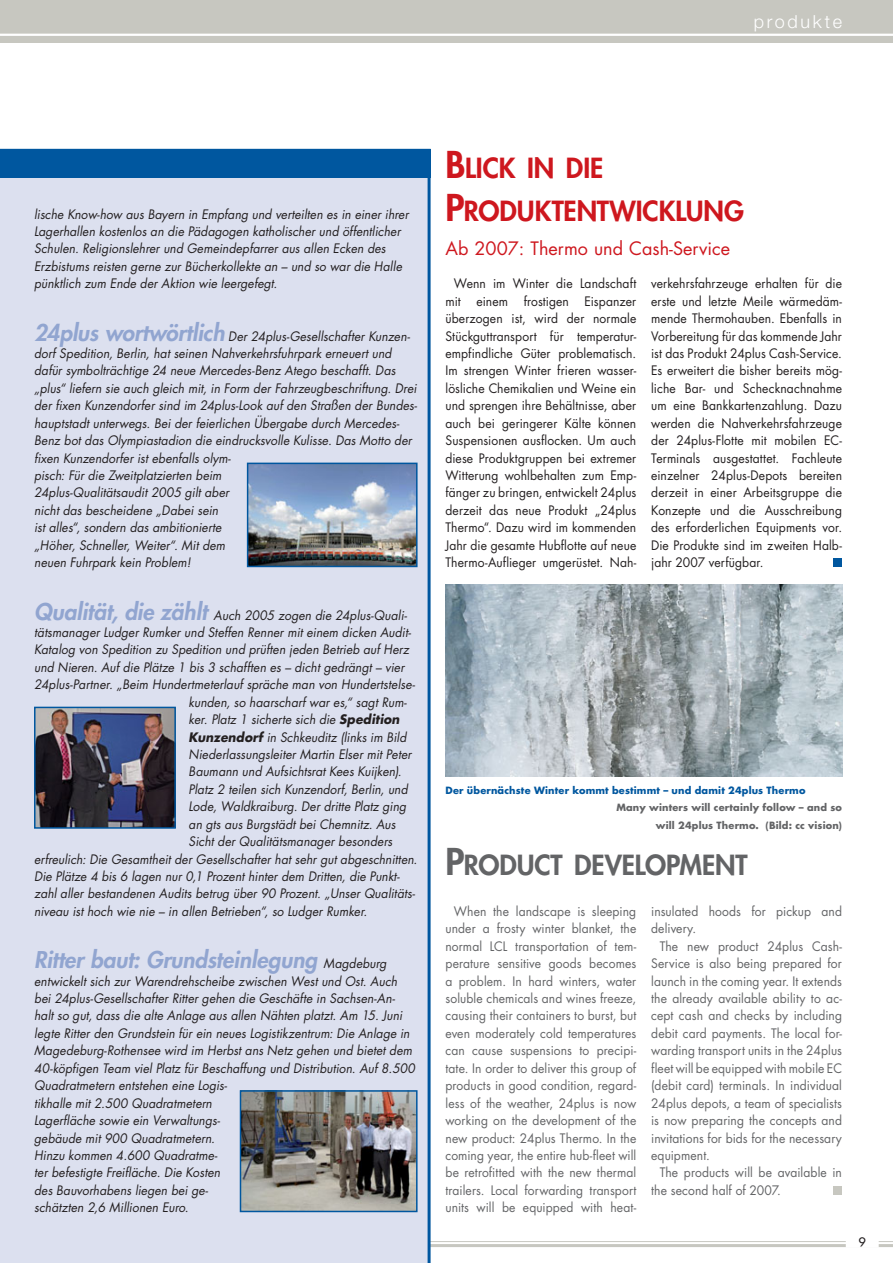
<style>
.page{position:relative;width:893px;height:1263px;background:#fff}
.page>*{position:absolute;margin:0;border:0;box-sizing:border-box;transform-origin:0 0}
.t1{font:800 27px/43.3px "Futura";color:#ce171e}
.t2{font:800 27px "Futura";letter-spacing:-.005em;color:#636466}
.t3{font:italic 800 22.5px "Futura";color:#91a5d0}
.t4{font:18px "Futura";color:#ce171e}
.t5{font:300 18px "Helvetica Neue";letter-spacing:.15em;color:#fff}
.t6{font:italic 12.75px/17.4px "Futura";letter-spacing:.005em;color:#231f20;scale:.95 1}
.t7{font:12.75px/17.4px "Futura";letter-spacing:.01em;color:#636466;text-align:justify;scale:.95 1}
.t8{font:12.75px/17.4px "Futura";letter-spacing:.005em;color:#231f20;text-align:justify;scale:.95 1}
.t9{font:12.75px "Futura";color:#231f20}
.t10{font:700 9.75px/17.4px "Futura";letter-spacing:.015em;color:#636466;text-align:right}
.t11{font:700 9.75px "Futura";letter-spacing:.015em;color:#00579f}
.s1{font-weight:800;font-size:22.5px;color:#91a5d0}
.s2{font-weight:700}
.s3{font-weight:400;font-size:12.75px;color:#231f20}
.s4{font-size:36px}
</style>
<div class="page">
<div style="left:0;top:0;width:893px;height:43px;background:#c7c7c0"></div>
<hr style="left:0;top:1241px;width:893px;height:1px;background:#c7c7c0">
<hr style="left:0;top:1244px;width:893px;height:3px;background:#c7c7c0">
<div style="left:0;top:149px;width:431px;height:1114px;background:#dce0ef"></div>
<div style="left:0;top:149px;width:430px;height:29px;background:#00579f"></div>
<div style="left:846px;top:1235px;width:32px;height:12px;background:#fff"></div>
<hr style="left:0;top:34px;width:893px;height:2px;background:#fff">
<img style="left:250px;top:466px;width:164px;height:98px">
<div style="left:247px;top:463px;width:170px;height:104px;border:2px solid #00579f"></div>
<img style="left:37px;top:710px;width:136px;height:116px">
<div style="left:34px;top:707px;width:142px;height:122px;border:2px solid #00579f"></div>
<div style="left:833px;top:559px;width:9px;height:8px;background:#00579f"></div>
<div style="left:833px;top:1186px;width:9px;height:9px;background:#c7c7c0"></div>
<img style="left:445px;top:585px;width:397px;height:191px">
<img style="left:243px;top:1093px;width:171px;height:116px">
<div style="left:240px;top:1090px;width:177px;height:122px;border:2px solid #00579f"></div>
<h3 class="t5" style="left:754px;top:15px;width:90px">produkte</h3>
<p class="t6" style="left:34px;top:206px;width:396px">lische Know-how aus Bayern in Empfang und verteilten es in einer ihrer Lagerhallen kostenlos an die Pädagogen katholischer und öffentlicher Schulen. Religionslehrer und Gemeindepfarrer aus allen Ecken des Erzbistums reisten gerne zur Bücherkollekte an – und so war die Halle pünktlich zum Ende der Aktion wie leergefegt.</p>
<p class="t6" style="left:34px;top:328px;width:405px"><span class="s1">24plus wortwörtlich</span> Der 24plus-Gesellschafter Kunzen&shy;dorf Spedition, Berlin, hat seinen Nahverkehrsfuhrpark erneuert und dafür symbolträchtige 24 neue Mercedes-Benz Atego beschafft. Das „plus“ liefern sie auch gleich mit, in Form der Fahrzeugbeschriftung. Drei der fixen Kunzendorfer sind im 24plus-Look auf den Straßen der Bundes&shy;hauptstadt unterwegs. Bei der feierlichen Übergabe durch Mercedes-Benz bot das Olympiastadion die eindrucksvolle Kulisse. Das Motto der fixen Kunzendorfer ist ebenfalls olym-<br>pisch: Für die Zweitplatzierten beim<br>24plus-Qualitätsaudit 2005 gilt aber<br>nicht das bescheidene „Dabei sein<br>ist alles“, sondern das ambitionierte<br>„Höher, Schneller, Weiter“. Mit dem<br>neuen Fuhrpark kein Problem!</p>
<p class="t6" style="left:34px;top:607px;width:394px"><span class="s1">Qualität, die zählt</span> Auch 2005 zogen die 24plus-Quali-</p>
<p class="t6" style="left:34px;top:625px;width:398px">tätsmanager Ludger Rumker und Steffen Renner mit einem dicken Audit-</p>
<p class="t6" style="left:34px;top:642px;width:396px">Katalog von Spedition zu Spedition und prüften jeden Betrieb auf Herz</p>
<p class="t6" style="left:34px;top:660px;width:391px">und Nieren. Auf die Plätze 1 bis 3 schafften es – dicht gedrängt – vier</p>
<p class="t6" style="left:34px;top:677px;width:402px">24plus-Partner. „Beim Hundertmeterlauf spräche man von Hundertstelse-</p>
<p class="t6" style="left:189px;top:694px;width:231px">kunden, so haarscharf war es,“ sagt Rum-</p>
<p class="t6" style="left:189px;top:712px;width:223px">ker. Platz 1 sicherte sich die <span class="s2">Spedition</span></p>
<p class="t6" style="left:189px;top:729px;width:231px"><span class="s2">Kunzendorf</span> in Schkeuditz (links im Bild</p>
<p class="t6" style="left:189px;top:747px;width:236px">Niederlassungsleiter Martin Elser mit Peter</p>
<p class="t6" style="left:189px;top:764px;width:226px">Baumann und Aufsichtsrat Kees Kuijken).</p>
<p class="t6" style="left:189px;top:782px;width:232px">Platz 2 teilen sich Kunzendorf, Berlin, und</p>
<p class="t6" style="left:189px;top:799px;width:231px">Lode, Waldkrai burg. Der dritte Platz ging</p>
<p class="t6" style="left:189px;top:816px;width:219px">an gts aus Burgstädt bei Chemnitz. Aus</p>
<p class="t6" style="left:189px;top:834px;width:216px">Sicht der Qualitätsmanager besonders</p>
<p class="t6" style="left:34px;top:851px;width:405px">erfreulich: Die Gesamtheit der Gesellschafter hat sehr gut abgeschnitten.</p>
<p class="t6" style="left:34px;top:869px;width:386px">Die Plätze 4 bis 6 lagen nur 0,1 Prozent hinter dem Dritten, die Punkt-</p>
<p class="t6" style="left:34px;top:886px;width:402px">zahl aller bestandenen Audits betrug über 90 Prozent. „Unser Qualitäts-</p>
<p class="t6" style="left:34px;top:904px;width:352px">niveau ist hoch wie nie – in allen Betrieben“, so Ludger Rumker.</p>
<h2 class="t3" style="left:34px;top:949px;width:354px">Ritter baut: Grundsteinlegung <span class="s3">Magdeburg</span></h2>
<p class="t6" style="left:34px;top:973px;width:402px">entwickelt sich zur Warendrehscheibe zwischen West und Ost. Auch bei 24plus-Gesellschafter Ritter gehen die Geschäfte in Sachsen-An&shy;halt so gut, dass die alte Anlage aus allen Nähten platzt. Am 15. Juni legte Ritter den Grundstein für ein neues Logistikzentrum: Die Anlage in Magedeburg-Rothensee wird im Herbst ans Netz gehen und bietet dem 40-köpfigen Team viel Platz für Beschaffung und Distribution. Auf 8.500<br>Quadratmetern entstehen eine Logis-<br>tikhalle mit 2.500 Quadratmetern<br>Lagerfläche sowie ein Verwaltungs-<br>gebäude mit 900 Quadratmetern.<br>Hinzu kommen 4.600 Quadratme-<br>ter befestigte Freifläche. Die Kosten<br>des Bauvorhabens liegen bei ge-<br>schätzten 2,6 Millionen Euro.</p>
<h1 class="t1" style="left:445px;top:148px;width:300px"><span class="s4">B</span>LICK IN DIE<br><span class="s4">P</span>RODUKTENTWICKLUNG</h1>
<h3 class="t4" style="left:445px;top:240px;width:286px">Ab 2007: Thermo und Cash-Service</h3>
<p class="t8" style="left:651px;top:276px;width:202px">verkehrsfahrzeuge erhalten für die erste und letzte Meile wärmedäm&shy;mende Thermohauben. Ebenfalls in Vorbereitung für das kommende Jahr ist das Produkt 24plus Cash-Service.<br>Es erweitert die bisher bereits mög&shy;liche Bar- und Schecknachnahme um eine Bankkartenzahlung. Dazu werden die Nahverkehrsfahrzeuge der 24plus-Flotte mit mobilen EC-Terminals ausgestattet. Fachleute einzelner 24plus-Depots bereiten derzeit in einer Arbeitsgruppe die Konzepte und die Ausschreibung des erforderlichen Equipments vor.<br>Die Produkte sind im zweiten Halb&shy;jahr 2007 verfügbar.</p>
<p class="t8" style="left:445px;top:276px;width:202px;text-indent:9px">Wenn im Winter die Landschaft mit einem frostigen Eispanzer überzogen ist, wird der normale Stückguttransport für temperatur&shy;empfindliche Güter problematisch.<br>Im strengen Winter frieren wasser&shy;lösliche Chemikalien und Weine ein und sprengen ihre Behältnisse, aber auch bei geringerer Kälte können Suspensionen ausflocken. Um auch diese Produktgruppen bei extremer Witterung wohlbehalten zum Emp&shy;fänger zu bringen, entwickelt 24plus derzeit das neue Produkt „24plus Thermo“. Dazu wird im kommenden Jahr die gesamte Hubflotte auf neue Thermo-Auflieger umgerüstet. Nah-</p>
<p class="t11" style="left:445px;top:786px;width:361px">Der übernächste Winter kommt bestimmt – und damit 24plus Thermo</p>
<p class="t10" style="left:616px;top:800px;width:227px">Many winters will certainly follow – and so will 24plus Thermo. (Bild: cc vision)</p>
<h1 class="t2" style="left:445px;top:852px;width:304px"><span class="s4">P</span>RODUCT DEVELOPMENT</h1>
<p class="t7" style="left:445px;top:904px;width:202px;text-indent:9px">When the landscape is sleeping under a frosty winter blanket, the normal LCL transportation of tem&shy;perature sensitive goods becomes a problem. In hard winters, water soluble chemicals and wines freeze, causing their containers to burst, but even moderately cold temperatures can cause suspensions to precipi&shy;tate. In order to deliver this group of products in good condition, regard&shy;less of the weather, 24plus is now working on the development of the new product: 24plus Thermo. In the coming year, the entire hub-fleet will be retrofitted with the new thermal trailers. Local forwarding transport units will be equipped with heat-</p>
<p class="t7" style="left:651px;top:904px;width:202px">insulated hoods for pickup and delivery.</p>
<p class="t7" style="left:651px;top:938px;width:202px;text-indent:9px">The new product 24plus Cash-Service is also being prepared for launch in the coming year. It extends the already available ability to ac&shy;cept cash and checks by including debit card payments. The local for&shy;warding transport units in the 24plus fleet will be equipped with mobile EC (debit card) terminals. In individual 24plus depots, a team of specialists is now preparing the concepts and invitations for bids for the necessary equipment.</p>
<p class="t7" style="left:651px;top:1165px;width:202px;text-indent:9px">The products will be available in the second half of 2007.</p>
<p class="t9" style="left:858px;top:1236px;width:9px">9</p>
</div>
